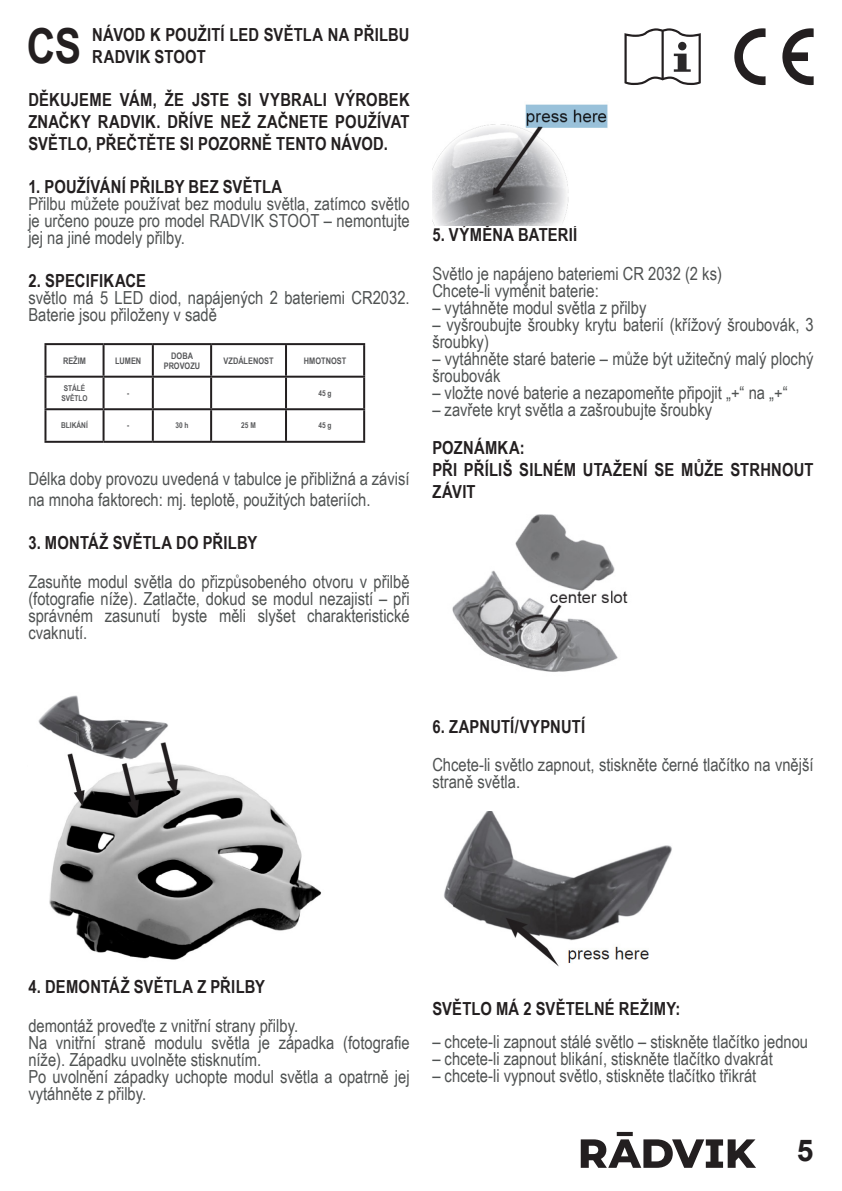
<style>
.page{position:relative;width:842px;height:1191px;background:#fff}
.page>*{position:absolute;margin:0;border:0;box-sizing:border-box;transform-origin:0 0}
.t1{font:700 48.2px "Arial Narrow";color:#231f20}
.t2{font:700 30px "Arial";color:#231f20}
.Zwykły_akapit{font:18px/17px "Arial Narrow";color:#4f5252}
.Zwykły_akapit-2{font:700 18px/21.6px "Arial Narrow";letter-spacing:.01em;color:#231f20}
.tabelka{font:700 9px/10px "Arial Narrow";color:#57585a;text-align:center}
.tabelka-2{font:700 8px/10px "Arial Narrow";color:#57585a}
</style>
<div class="page">
<svg style="left:624px;top:28px;width:77px;height:57px"></svg>
<svg style="left:782px;top:28px;width:32px;height:57px"></svg>
<svg style="left:734px;top:28px;width:31px;height:57px"></svg>
<hr style="left:44px;top:343px;width:60px;height:2px;background:#231f20">
<hr style="left:44px;top:345px;width:2px;height:31px;background:#231f20">
<hr style="left:104px;top:343px;width:49px;height:2px;background:#231f20">
<hr style="left:103px;top:345px;width:2px;height:31px;background:#231f20">
<hr style="left:153px;top:343px;width:58px;height:2px;background:#231f20">
<hr style="left:152px;top:345px;width:2px;height:31px;background:#231f20">
<hr style="left:211px;top:343px;width:75px;height:2px;background:#231f20">
<hr style="left:210px;top:345px;width:2px;height:31px;background:#231f20">
<hr style="left:286px;top:343px;width:79px;height:2px;background:#231f20">
<hr style="left:285px;top:345px;width:2px;height:31px;background:#231f20">
<hr style="left:363px;top:345px;width:2px;height:31px;background:#231f20">
<hr style="left:44px;top:376px;width:60px;height:2px;background:#231f20">
<hr style="left:44px;top:378px;width:2px;height:30px;background:#231f20">
<hr style="left:104px;top:376px;width:49px;height:2px;background:#231f20">
<hr style="left:103px;top:378px;width:2px;height:30px;background:#231f20">
<hr style="left:153px;top:376px;width:58px;height:2px;background:#231f20">
<hr style="left:152px;top:378px;width:2px;height:30px;background:#231f20">
<hr style="left:211px;top:376px;width:75px;height:2px;background:#231f20">
<hr style="left:210px;top:378px;width:2px;height:30px;background:#231f20">
<hr style="left:286px;top:376px;width:79px;height:2px;background:#231f20">
<hr style="left:285px;top:378px;width:2px;height:30px;background:#231f20">
<hr style="left:363px;top:378px;width:2px;height:30px;background:#231f20">
<hr style="left:44px;top:408px;width:60px;height:2px;background:#231f20">
<hr style="left:44px;top:410px;width:2px;height:31px;background:#231f20">
<hr style="left:104px;top:408px;width:49px;height:2px;background:#231f20">
<hr style="left:103px;top:410px;width:2px;height:31px;background:#231f20">
<hr style="left:153px;top:408px;width:58px;height:2px;background:#231f20">
<hr style="left:152px;top:410px;width:2px;height:31px;background:#231f20">
<hr style="left:211px;top:408px;width:75px;height:2px;background:#231f20">
<hr style="left:210px;top:410px;width:2px;height:31px;background:#231f20">
<hr style="left:286px;top:408px;width:79px;height:2px;background:#231f20">
<hr style="left:285px;top:410px;width:2px;height:31px;background:#231f20">
<hr style="left:363px;top:410px;width:2px;height:31px;background:#231f20">
<hr style="left:44px;top:441px;width:60px;height:2px;background:#231f20">
<hr style="left:104px;top:441px;width:49px;height:2px;background:#231f20">
<hr style="left:153px;top:441px;width:58px;height:2px;background:#231f20">
<hr style="left:211px;top:441px;width:75px;height:2px;background:#231f20">
<hr style="left:286px;top:441px;width:79px;height:2px;background:#231f20">
<img style="left:38px;top:695px;width:283px;height:265px">
<img style="left:432px;top:104px;width:176px;height:121px">
<img style="left:444px;top:811px;width:228px;height:156px">
<img style="left:452px;top:514px;width:176px;height:158px">
<svg style="left:581px;top:1132px;width:175px;height:35px"></svg>
<p class="t1" style="left:27px;top:10px;width:56px">CS</p>
<p class="Zwykły_akapit-2" style="left:92px;top:23px;width:319px">NÁVOD K POUŽITÍ LED SVĚTLA NA PŘILBU<br>RADVIK STOOT</p>
<p class="Zwykły_akapit-2" style="left:28px;top:88px;width:383px;text-align:justify">DĚKUJEME VÁM, ŽE JSTE SI VYBRALI VÝROBEK ZNAČKY RADVIK. DŘÍVE NEŽ ZAČNETE POUŽÍVAT SVĚTLO, PŘEČTĚTE SI POZORNĚ TENTO NÁVOD.</p>
<p class="Zwykły_akapit-2" style="left:28px;top:175px;width:255px">1. POUŽÍVÁNÍ PŘILBY BEZ SVĚTLA</p>
<p class="Zwykły_akapit" style="left:28px;top:194px;width:383px;text-align:justify">Přilbu můžete používat bez modulu světla, zatímco světlo je určeno pouze pro model RADVIK STOOT – nemontujte jej na jiné modely přilby.</p>
<p class="Zwykły_akapit-2" style="left:28px;top:269px;width:119px">2. SPECIFIKACE</p>
<p class="Zwykły_akapit" style="left:28px;top:288px;width:383px">světlo má 5 LED diod, napájených 2 bateriemi CR2032.<br>Baterie jsou přiloženy v sadě</p>
<p class="tabelka" style="left:63px;top:355px;width:24px">REŽIM</p>
<p class="tabelka" style="left:115px;top:355px;width:28px">LUMEN</p>
<p class="tabelka" style="left:164px;top:350px;width:38px">DOBA<br>PROVOZU</p>
<p class="tabelka" style="left:224px;top:355px;width:52px">VZDÁLENOST</p>
<p class="tabelka" style="left:304px;top:355px;width:44px">HMOTNOST</p>
<p class="tabelka-2" style="left:61px;top:383px;width:28px">STÁLÉ<br>SVĚTLO</p>
<p class="tabelka-2" style="left:127px;top:388px;width:4px">-</p>
<p class="tabelka-2" style="left:318px;top:388px;width:15px">45 g</p>
<p class="tabelka-2" style="left:61px;top:420px;width:28px">BLIKÁNÍ</p>
<p class="tabelka-2" style="left:127px;top:420px;width:4px">-</p>
<p class="tabelka-2" style="left:175px;top:420px;width:15px">30 h</p>
<p class="tabelka-2" style="left:241px;top:420px;width:16px">25 M</p>
<p class="tabelka-2" style="left:318px;top:420px;width:15px">45 g</p>
<p class="Zwykły_akapit" style="left:28px;top:467px;width:383px;line-height:21.6px">Délka doby provozu uvedená v tabulce je přibližná a závisí na mnoha faktorech: mj. teplotě, použitých bateriích.</p>
<p class="Zwykły_akapit-2" style="left:28px;top:531px;width:230px">3. MONTÁŽ SVĚTLA DO PŘILBY</p>
<p class="Zwykły_akapit" style="left:28px;top:572px;width:383px;text-align:justify">Zasuňte modul světla do přizpůsobeného otvoru v přilbě (fotografie níže). Zatlačte, dokud se modul nezajistí – při správném zasunutí byste měli slyšet charakteristické cvaknutí.</p>
<p class="Zwykły_akapit-2" style="left:432px;top:223px;width:147px">5. VÝMĚNA BATERIÍ</p>
<p class="Zwykły_akapit" style="left:432px;top:264px;width:291px">Světlo je napájeno bateriemi CR 2032 (2 ks)</p>
<p class="Zwykły_akapit" style="left:432px;top:281px;width:168px">Chcete-li vyměnit baterie:</p>
<p class="Zwykły_akapit" style="left:432px;top:298px;width:216px">– vytáhněte modul světla z přilby</p>
<p class="Zwykły_akapit" style="left:432px;top:315px;width:383px">– vyšroubujte šroubky krytu baterií (křížový šroubovák, 3 šroubky)</p>
<p class="Zwykły_akapit" style="left:432px;top:349px;width:383px">– vytáhněte staré baterie – může být užitečný malý plochý šroubovák</p>
<p class="Zwykły_akapit" style="left:432px;top:383px;width:357px">– vložte nové baterie a nezapomeňte připojit „+“ na „+“</p>
<p class="Zwykły_akapit" style="left:432px;top:400px;width:281px">– zavřete kryt světla a zašroubujte šroubky</p>
<p class="Zwykły_akapit-2" style="left:432px;top:436px;width:94px">POZNÁMKA:</p>
<p class="Zwykły_akapit-2" style="left:432px;top:458px;width:383px">PŘI PŘÍLIŠ SILNÉM UTAŽENÍ SE MŮŽE STRHNOUT<br>ZÁVIT</p>
<p class="Zwykły_akapit-2" style="left:432px;top:714px;width:154px">6. ZAPNUTÍ/VYPNUTÍ</p>
<p class="Zwykły_akapit" style="left:432px;top:755px;width:383px">Chcete-li světlo zapnout, stiskněte černé tlačítko na vnější straně světla.</p>
<p class="Zwykły_akapit-2" style="left:28px;top:975px;width:238px">4. DEMONTÁŽ SVĚTLA Z PŘILBY</p>
<p class="Zwykły_akapit" style="left:28px;top:1016px;width:271px">demontáž proveďte z vnitřní strany přilby.</p>
<p class="Zwykły_akapit" style="left:28px;top:1033px;width:383px">Na vnitřní straně modulu světla je západka (fotografie níže). Západku uvolněte stisknutím.</p>
<p class="Zwykły_akapit" style="left:28px;top:1067px;width:383px">Po uvolnění západky uchopte modul světla a opatrně jej vytáhněte z přilby.</p>
<p class="Zwykły_akapit-2" style="left:432px;top:997px;width:250px">SVĚTLO MÁ 2 SVĚTELNÉ REŽIMY:</p>
<p class="Zwykły_akapit" style="left:432px;top:1032px;width:377px">– chcete-li zapnout stálé světlo – stiskněte tlačítko jednou</p>
<p class="Zwykły_akapit" style="left:432px;top:1049px;width:342px">– chcete-li zapnout blikání, stiskněte tlačítko dvakrát</p>
<p class="Zwykły_akapit" style="left:432px;top:1066px;width:326px">– chcete-li vypnout světlo, stiskněte tlačítko třikrát</p>
<h2 class="t2" style="left:797px;top:1129px;width:18px">5</h2>
</div>
